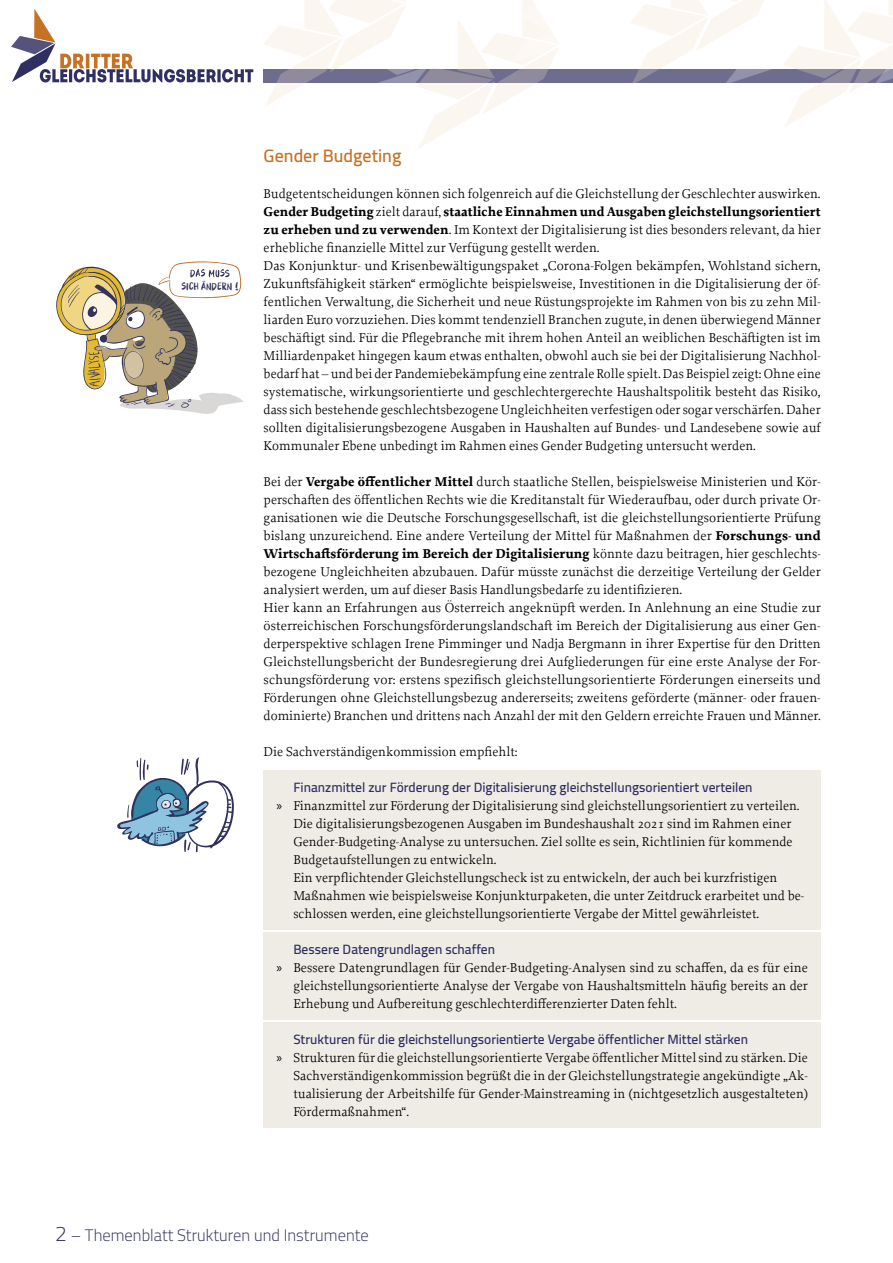
<style>
.page{position:relative;width:893px;height:1263px;background:#fff}
.page>*{position:absolute;margin:0;border:0;box-sizing:border-box;transform-origin:0 0}
.U2{font:600 18px "Cairo";color:#c57225}
.t1{font:300 16.5px "Cairo";color:#302f61}
.Copy{font:13.5px/18px "Proforma";color:#000;text-align:justify}
.Kasten-Aufzählung{font:13.5px/18px "Proforma";color:#000;text-align:justify}
.Kasten-U3{font:600 13.5px "Cairo";color:#302f61}
.t2{font:10.8px "Boxer Shorts BB";color:#34345b}
.s1{font-weight:700}
.s2{font-family:"Myriad Pro"}
.s3{font-size:21px}
</style>
<div class="page">
<svg style="left:11px;top:0;width:882px;height:148px"></svg>
<div style="left:264px;top:770px;width:557px;height:38px;background:#eeece5"></div>
<div style="left:264px;top:796px;width:557px;height:134px;background:#eeece5"></div>
<div style="left:264px;top:932px;width:557px;height:38px;background:#eeece5"></div>
<div style="left:264px;top:958px;width:557px;height:62px;background:#eeece5"></div>
<div style="left:264px;top:1022px;width:557px;height:38px;background:#eeece5"></div>
<div style="left:264px;top:1048px;width:557px;height:80px;background:#eeece5"></div>
<svg style="left:117px;top:757px;width:117px;height:95px"></svg>
<svg style="left:56px;top:261px;width:188px;height:153px"></svg>
<p class="t2" style="left:181px;top:279px;width:59px">SICH ÄNDERN !</p>
<h2 class="U2" style="left:264px;top:140px;width:139px">Gender Budgeting</h2>
<p class="Copy" style="left:264px;top:184px;width:559px">Budgetentscheidungen können sich folgenreich auf die Gleichstellung der Geschlechter auswirken.<br><span class="s1">Gender Budgeting</span> zielt darauf, <span class="s1">staatliche Einnahmen und Ausgaben gleichstellungsorientiert zu erheben und zu verwenden</span>. Im Kontext der Digitalisierung ist dies besonders relevant, da hier erhebliche finanzielle Mittel zur Verfügung gestellt werden.</p>
<p class="Copy" style="left:264px;top:256px;width:559px">Das Konjunktur- und Krisenbewältigungspaket „Corona-Folgen bekämpfen, Wohlstand sichern, Zukunftsfähigkeit stärken“ ermöglichte beispielsweise, Investitionen in die Digitalisierung der öf&shy;fentlichen Verwaltung, die Sicherheit und neue Rüstungsprojekte im Rahmen von bis zu zehn Mil&shy;liarden Euro vorzuziehen. Dies kommt tendenziell Branchen zugute, in denen überwiegend Männer beschäftigt sind. Für die Pflegebranche mit ihrem hohen Anteil an weiblichen Beschäftigten ist im Milliardenpaket hingegen kaum etwas enthalten, obwohl auch sie bei der Digitalisierung Nachhol&shy;bedarf hat – und bei der Pandemiebekämpfung eine zentrale Rolle spielt. Das Beispiel zeigt: Ohne eine systematische, wirkungsorientierte und geschlechtergerechte Haushaltspolitik besteht das Risiko, dass sich bestehende geschlechtsbezogene Ungleichheiten verfestigen oder sogar verschärfen. Daher sollten digitalisierungsbezogene Ausgaben in Haushalten auf Bundes- und Landesebene sowie auf Kommunaler Ebene unbedingt im Rahmen eines Gender Budgeting untersucht werden.</p>
<p class="Copy" style="left:264px;top:472px;width:559px">Bei der <span class="s1">Vergabe öffentlicher Mittel</span> durch staatliche Stellen, beispielsweise Ministerien und Kör&shy;perschaften des öffentlichen Rechts wie die Kreditanstalt für Wiederaufbau, oder durch private Or&shy;ganisationen wie die Deutsche Forschungsgesellschaft, ist die gleichstellungsorientierte Prüfung bislang unzureichend. Eine andere Verteilung der Mittel für Maßnahmen der <span class="s1">Forschungs- und Wirtschaftsförderung im Bereich der Digitalisierung</span> könnte dazu beitragen, hier geschlechts&shy;bezogene Ungleichheiten abzubauen. Dafür müsste zunächst die derzeitige Verteilung der Gelder analysiert werden, um auf dieser Basis Handlungsbedarfe zu identifizieren.</p>
<p class="Copy" style="left:264px;top:598px;width:559px">Hier kann an Erfahrungen aus Österreich angeknüpft werden. In Anlehnung an eine Studie zur österreichischen Forschungsförderungslandschaft im Bereich der Digitalisierung aus einer Gen&shy;derperspektive schlagen Irene Pimminger und Nadja Bergmann in ihrer Expertise für den Dritten Gleichstellungsbericht der Bundesregierung drei Aufgliederungen für eine erste Analyse der For&shy;schungsförderung vor: erstens spezifisch gleichstellungsorientierte Förderungen einerseits und Förderungen ohne Gleichstellungsbezug andererseits; zweitens geförderte (männer- oder frauen&shy;dominierte) Branchen und drittens nach Anzahl der mit den Geldern erreichte Frauen und Männer.</p>
<p class="Copy" style="left:264px;top:742px;width:256px">Die Sachverständigenkommission empfiehlt:</p>
<p class="Kasten-U3" style="left:293px;top:776px;width:461px">Finanzmittel zur Förderung der Digitalisierung gleichstellungsorientiert verteilen</p>
<p class="Kasten-Aufzählung" style="left:293px;top:796px;width:512px;text-align:left;text-indent:-17px"><span class="s2">»</span> Finanzmittel zur Förderung der Digitalisierung sind gleichstellungsorientiert zu verteilen.<br>Die digitalisierungsbezogenen Ausgaben im Bundeshaushalt 2021 sind im Rahmen einer Gender-Budgeting-Analyse zu untersuchen. Ziel sollte es sein, Richtlinien für kommende Budgetaufstellungen zu entwickeln.<br>Ein verpflichtender Gleichstellungscheck ist zu entwickeln, der auch bei kurzfristigen Maßnahmen wie beispielsweise Konjunkturpaketen, die unter Zeitdruck erarbeitet und be&shy;schlossen werden, eine gleichstellungsorientierte Vergabe der Mittel gewährleistet.</p>
<p class="Kasten-U3" style="left:293px;top:938px;width:203px">Bessere Datengrundlagen schaffen</p>
<p class="Kasten-Aufzählung" style="left:293px;top:958px;width:516px;text-indent:-17px"><span class="s2">»</span> Bessere Datengrundlagen für Gender-Budgeting-Analysen sind zu schaffen, da es für eine gleichstellungsorientierte Analyse der Vergabe von Haushaltsmitteln häufig bereits an der Erhebung und Aufbereitung geschlechterdifferenzierter Daten fehlt.</p>
<p class="Kasten-U3" style="left:293px;top:1028px;width:456px">Strukturen für die gleichstellungsorientierte Vergabe öffentlicher Mittel stärken</p>
<p class="Kasten-Aufzählung" style="left:293px;top:1048px;width:516px;text-indent:-17px"><span class="s2">»</span> Strukturen für die gleichstellungsorientierte Vergabe öffentlicher Mittel sind zu stärken. Die Sachverständigenkommission begrüßt die in der Gleichstellungstrategie angekündigte „Ak&shy;tualisierung der Arbeitshilfe für Gender-Mainstreaming in (nichtgesetzlich ausgestalteten)<br>Fördermaßnahmen“.</p>
<p class="t1" style="left:55px;top:1222px;width:315px"><span class="s3">2</span> – Themenblatt Strukturen und Instrumente</p>
</div>
